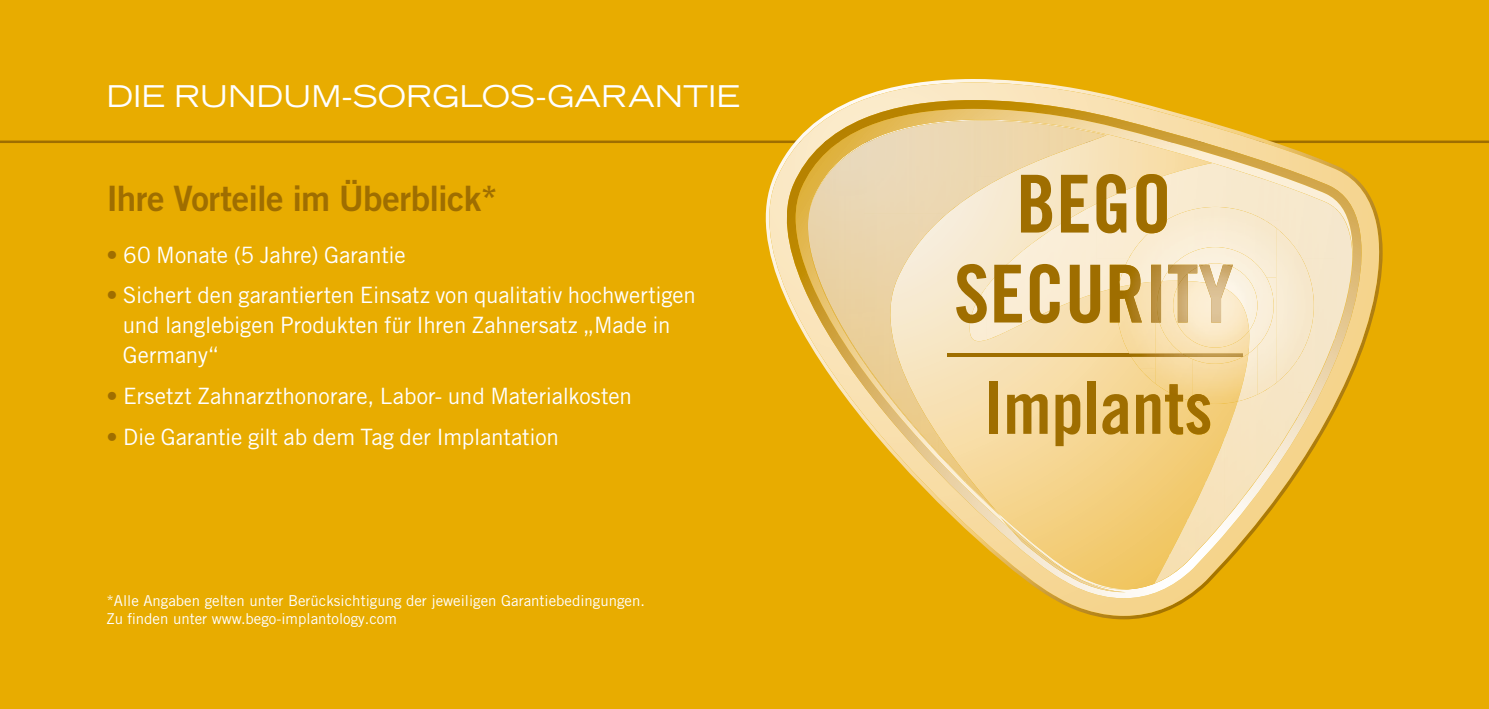
<style>
.page{position:relative;width:1489px;height:709px;background:#fff}
.page>*{position:absolute;margin:0;border:0;box-sizing:border-box;transform-origin:0 0}
.t1{font:35px "Trade Gothic LT Pro Bd 2";letter-spacing:-.015em;color:#9f6e00}
.t2{font:expanded 30px "Trade Gothic LT Std";color:#fff}
.t3{font:22.5px/30px "Trade Gothic LT Pro";letter-spacing:-.005em;color:#fff}
.t4{font:15px/18px "Trade Gothic LT Pro";color:#fff}
.s1{color:#9f6e00}
</style>
<div class="page">
<div style="left:0;top:0;width:1488px;height:709px;background:#e8ac00"></div>
<hr style="left:0;top:140px;width:1488px;height:3px;background:#9f6e00">
<svg style="left:764px;top:82px;width:619px;height:534px"></svg>
<svg style="left:782px;top:100px;width:583px;height:498px"></svg>
<svg style="left:795px;top:109px;width:557px;height:480px"></svg>
<svg style="left:1000px;top:518px;width:125px;height:74px;background:#f1ce7c"></svg>
<img style="left:863px;top:121px;width:113px;height:93px">
<img style="left:975px;top:121px;width:75px;height:56px">
<img style="left:1049px;top:125px;width:57px;height:31px">
<img style="left:825px;top:144px;width:39px;height:200px">
<img style="left:807px;top:176px;width:19px;height:121px">
<img style="left:975px;top:176px;width:29px;height:17px">
<img style="left:863px;top:213px;width:57px;height:75px">
<img style="left:919px;top:213px;width:28px;height:19px">
<svg style="left:919px;top:232px;width:9px;height:10px"></svg>
<img style="left:863px;top:287px;width:38px;height:113px">
<img style="left:852px;top:343px;width:12px;height:18px">
<img style="left:900px;top:365px;width:20px;height:68px">
<svg style="left:892px;top:399px;width:9px;height:12px"></svg>
<img style="left:919px;top:405px;width:19px;height:48px">
<img style="left:938px;top:435px;width:19px;height:38px">
<img style="left:956px;top:462px;width:20px;height:30px">
<img style="left:975px;top:486px;width:19px;height:24px">
<img style="left:807px;top:224px;width:18px;height:71px">
<img style="left:824px;top:292px;width:18px;height:37px">
<img style="left:842px;top:327px;width:18px;height:30px">
<img style="left:859px;top:355px;width:19px;height:27px">
<img style="left:877px;top:380px;width:18px;height:25px">
<img style="left:894px;top:403px;width:19px;height:23px">
<img style="left:912px;top:424px;width:18px;height:22px">
<img style="left:930px;top:444px;width:18px;height:21px">
<img style="left:947px;top:463px;width:18px;height:20px">
<img style="left:965px;top:481px;width:18px;height:19px">
<img style="left:982px;top:498px;width:18px;height:18px">
<h2 class="t2" style="left:106px;top:76px;width:635px">DIE RUNDUM-SORGLOS-GARANTIE</h2>
<h1 class="t1" style="left:106px;top:177px;width:393px">Ihre Vorteile im Überblick*</h1>
<p class="t3" style="left:106px;top:239px;width:301px"><span class="s1">•</span> 60 Monate (5 Jahre) Garantie</p>
<p class="t3" style="left:123px;top:280px;width:574px;text-indent:-17px"><span class="s1">•</span> Sichert den garantierten Einsatz von qualitativ hochwertigen und langlebigen Produkten für Ihren Zahnersatz „Made in<br>Germany“</p>
<p class="t3" style="left:106px;top:381px;width:527px"><span class="s1">•</span> Ersetzt Zahnarzthonorare, Labor- und Materialkosten</p>
<p class="t3" style="left:106px;top:421px;width:454px"><span class="s1">•</span> Die Garantie gilt ab dem Tag der Implantation</p>
<p class="t4" style="left:106px;top:591px;width:540px">*Alle Angaben gelten unter Berücksichtigung der jeweiligen Garantiebedingungen.<br>Zu finden unter www.bego-implantology.com</p>
</div>
